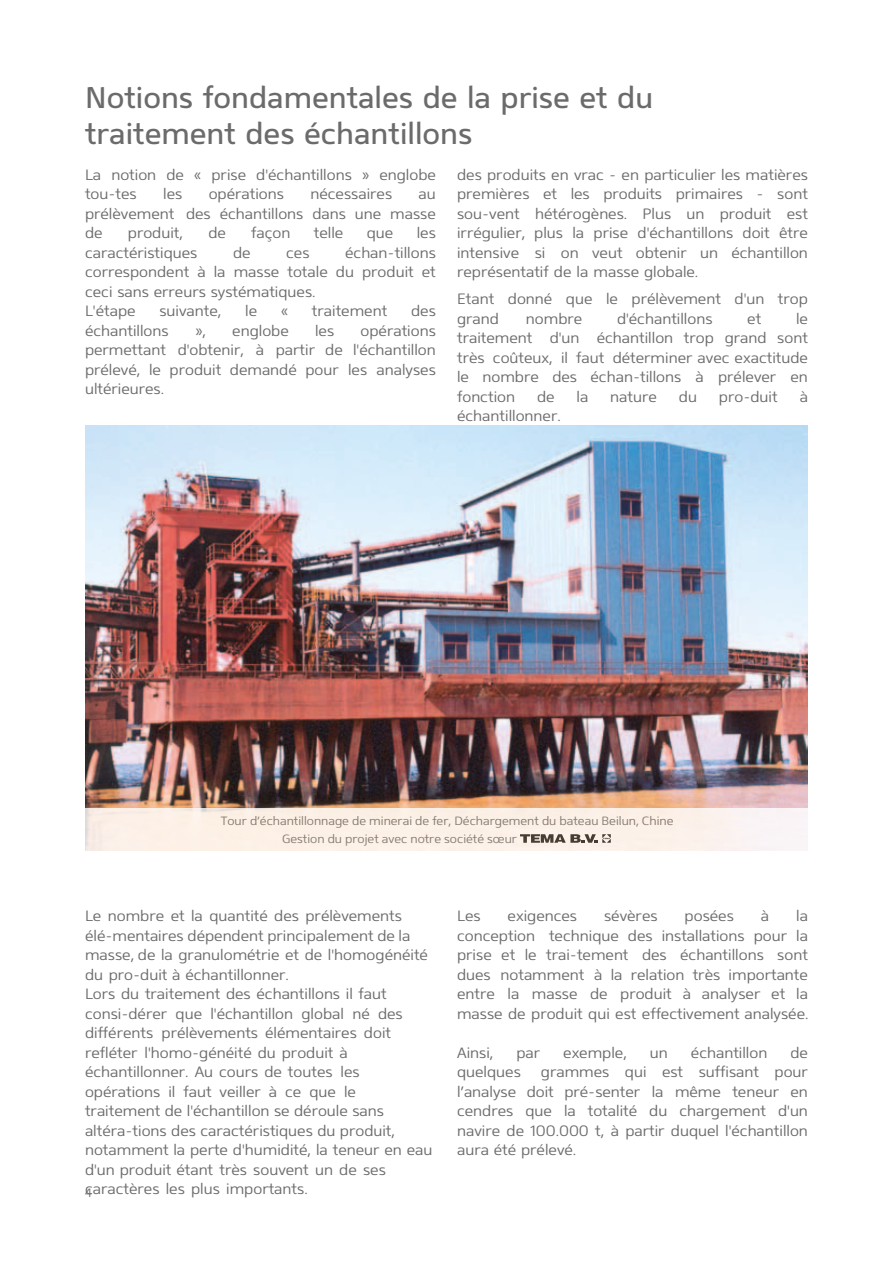
<style>
.page{position:relative;width:893px;height:1263px;background:#fff}
.page>*{position:absolute;margin:0;border:0;box-sizing:border-box;transform-origin:0 0}
.t1{font:30px/36px "Mentone";color:#6b6b6b}
.t2{font:300 15px/19.5px "Mentone";color:#6b6b6b;text-align:justify}
.t3{font:300 12px/18px "Mentone";color:#6b6b6b}
</style>
<div class="page">
<img style="left:85px;top:425px;width:723px;height:383px">
<div style="left:85px;top:808px;width:723px;height:42px;background:linear-gradient(to right,#fcefe3,#fbf2ef)"></div>
<svg style="left:520px;top:834px;width:91px;height:9px"></svg>
<h1 class="t1" style="left:85px;top:79px;width:570px">Notions fondamentales de la prise et du traitement des échantillons</h1>
<p class="t2" style="left:85px;top:164px;width:352px">La notion de « prise d'échantillons » englobe tou-tes</p>
<p class="t2" style="left:163px;top:184px;width:21px">les</p>
<p class="t2" style="left:209px;top:184px;width:77px">opérations</p>
<p class="t2" style="left:310px;top:184px;width:83px">nécessaires</p>
<p class="t2" style="left:85px;top:184px;width:352px;text-indent:334px">au prélèvement des échantillons dans une masse de</p>
<p class="t2" style="left:128px;top:223px;width:57px">produit,</p>
<p class="t2" style="left:208px;top:223px;width:19px">de</p>
<p class="t2" style="left:251px;top:223px;width:41px">façon</p>
<p class="t2" style="left:314px;top:223px;width:31px">telle</p>
<p class="t2" style="left:367px;top:223px;width:28px">que</p>
<p class="t2" style="left:417px;top:223px;width:21px">les</p>
<p class="t2" style="left:85px;top:242px;width:114px">caractéristiques</p>
<p class="t2" style="left:233px;top:242px;width:19px">de</p>
<p class="t2" style="left:286px;top:242px;width:25px">ces</p>
<p class="t2" style="left:85px;top:242px;width:352px;text-align:left;text-indent:260px">échan-tillons correspondent à la masse totale du produit et ceci sans erreurs systématiques.<br>L'étape</p>
<p class="t2" style="left:159px;top:301px;width:63px">suivante,</p>
<p class="t2" style="left:245px;top:301px;width:13px">le</p>
<p class="t2" style="left:281px;top:301px;width:9px">«</p>
<p class="t2" style="left:312px;top:301px;width:77px">traitement</p>
<p class="t2" style="left:411px;top:301px;width:26px">des</p>
<p class="t2" style="left:85px;top:320px;width:85px">échantillons</p>
<p class="t2" style="left:195px;top:320px;width:12px">»,</p>
<p class="t2" style="left:232px;top:320px;width:58px">englobe</p>
<p class="t2" style="left:315px;top:320px;width:21px">les</p>
<p class="t2" style="left:85px;top:320px;width:352px;text-indent:275px">opérations permettant d'obtenir, à partir de l'échantillon prélevé, le produit demandé pour les analyses ultérieures.</p>
<p class="t2" style="left:457px;top:164px;width:352px">des produits en vrac - en particulier les matières premières et les produits primaires - sont sou-vent hétérogènes. Plus un produit est irrégulier, plus la prise d'échantillons doit être intensive si on veut obtenir un échantillon représentatif de la masse globale.</p>
<p class="t2" style="left:457px;top:289px;width:352px">Etant donné que le prélèvement d'un trop grand</p>
<p class="t2" style="left:457px;top:308px;width:352px;text-indent:339px">le traitement d'un échantillon trop grand sont très coûteux, il faut déterminer avec exactitude le nombre des échan-tillons à prélever en fonction</p>
<p class="t2" style="left:526px;top:308px;width:58px">nombre</p>
<p class="t2" style="left:617px;top:308px;width:97px">d'échantillons</p>
<p class="t2" style="left:747px;top:308px;width:16px">et</p>
<p class="t2" style="left:537px;top:386px;width:19px">de</p>
<p class="t2" style="left:576px;top:386px;width:13px">la</p>
<p class="t2" style="left:610px;top:386px;width:48px">nature</p>
<p class="t2" style="left:679px;top:386px;width:20px">du</p>
<p class="t2" style="left:719px;top:386px;width:60px">pro-duit</p>
<p class="t2" style="left:800px;top:386px;width:10px">à</p>
<p class="t2" style="left:457px;top:406px;width:105px">échantillonner.</p>
<p class="t3" style="left:282px;top:811px;width:393px;text-indent:-61px">Tour d’échantillonnage de minerai de fer, Déchargement du bateau Beilun, Chine<br>Gestion du projet avec notre société sœur</p>
<p class="t2" style="left:457px;top:906px;width:353px;text-indent:339px">la conception technique des installations pour la prise et le trai-tement des échantillons sont dues notamment à la relation très importante entre la masse de produit à analyser et la masse de produit qui est effectivement analysée.</p>
<p class="t2" style="left:457px;top:1043px;width:38px">Ainsi,</p>
<p class="t2" style="left:516px;top:1043px;width:25px">par</p>
<p class="t2" style="left:563px;top:1043px;width:65px">exemple,</p>
<p class="t2" style="left:650px;top:1043px;width:19px">un</p>
<p class="t2" style="left:691px;top:1043px;width:78px">échantillon</p>
<p class="t2" style="left:790px;top:1043px;width:19px">de</p>
<p class="t2" style="left:457px;top:1062px;width:65px">quelques</p>
<p class="t2" style="left:85px;top:906px;width:349px;text-align:left">Le nombre et la quantité des prélèvements élé-mentaires dépendent principalement de la masse, de la granulométrie et de l'homogénéité du pro-duit à échantillonner.<br>Lors du traitement des échantillons il faut consi-dérer que l'échantillon global né des différents prélèvements élémentaires doit refléter l'homo-généité du produit à échantillonner. Au cours de toutes les opérations il faut veiller à ce que le traitement de l'échantillon se déroule sans altéra-tions des caractéristiques du produit, notamment la perte d'humidité, la teneur en eau d'un produit étant très souvent un de ses caractères les plus importants.</p>
<p class="t2" style="left:457px;top:906px;width:25px">Les</p>
<p class="t2" style="left:508px;top:906px;width:71px">exigences</p>
<p class="t2" style="left:604px;top:906px;width:55px">sévères</p>
<p class="t2" style="left:685px;top:906px;width:51px">posées</p>
<p class="t2" style="left:761px;top:906px;width:10px">à</p>
<p class="t2" style="left:457px;top:1062px;width:352px;text-indent:84px">grammes qui est suffisant pour l’analyse doit pré-senter la même teneur en cendres que la totalité du chargement d'un navire de 100.000 t, à partir duquel l'échantillon aura été prélevé.</p>
<p class="t3" style="left:85px;top:1184px;width:8px">4</p>
</div>
